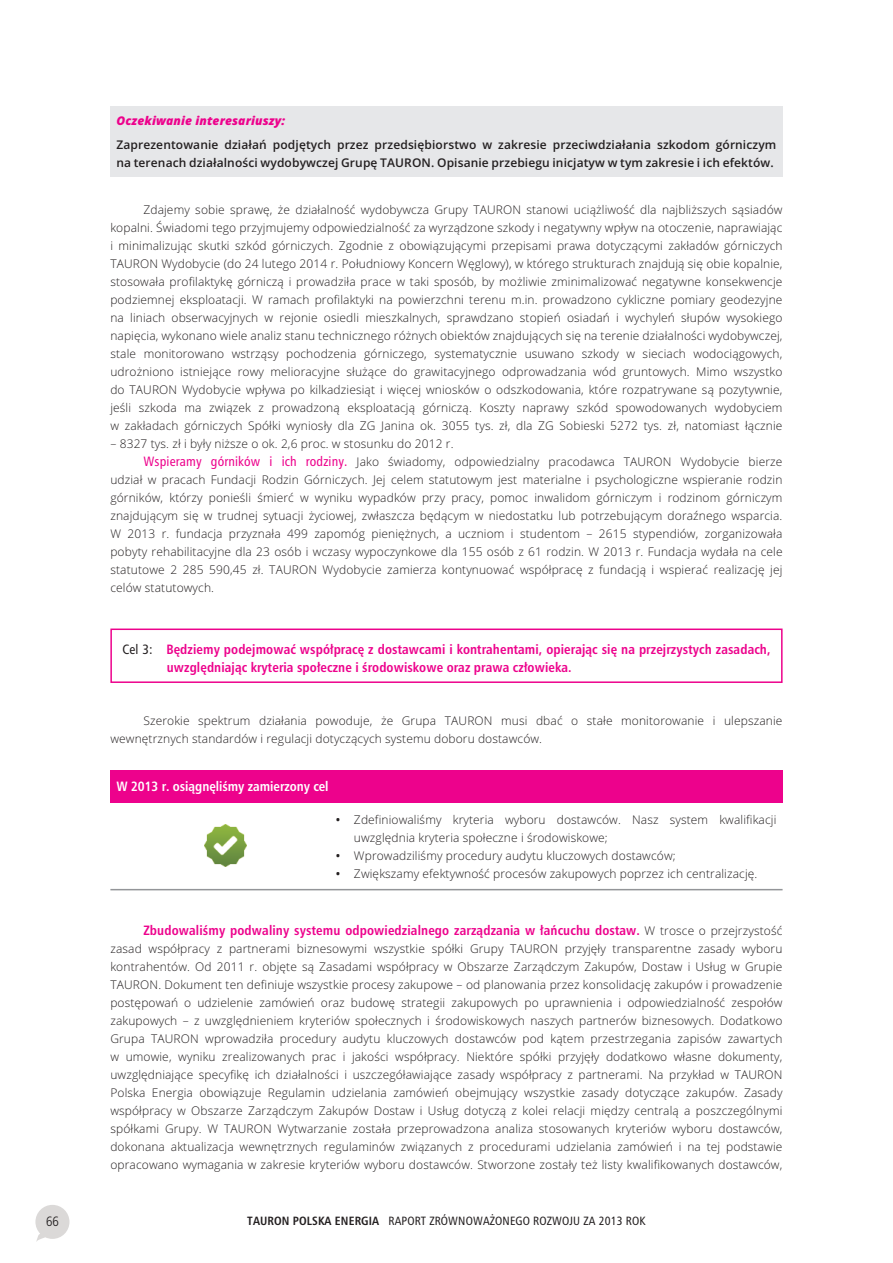
<style>
.page{position:relative;width:893px;height:1263px;background:#fff}
.page>*{position:absolute;margin:0;border:0;box-sizing:border-box;transform-origin:0 0}
.t1{font:700 13.5px/18.1px "Humnst 777 Cn EU";letter-spacing:.01em;color:#ed028c}
.t2{font:700 13.5px "Humnst 777 Cn EU";letter-spacing:-.005em;color:#fff}
.t3{font:300 13.5px "Frutiger LT Com 47 Light Cn";color:#231f20}
.t4{font:300 12px/18px "Open Sans";letter-spacing:.01em;color:#231f20;text-align:justify}
.t5{font:600 12px/18.1px "Open Sans";letter-spacing:.01em;color:#231f20}
.t6{font:12px "Humnst 777 Cn EU";letter-spacing:.01em;color:#231f20}
.t7{font:italic 800 12px "Open Sans";letter-spacing:.01em;color:#ed028c}
.s1{font-family:"Humnst 777 Cn EU";font-weight:400;font-size:13.5px;color:#ed028c}
.s2{font-weight:400;color:#231f20}
.s3{font-weight:600}
.s4{font-family:"Open Sans";font-weight:300;font-size:12px;color:#231f20}
.s5{font-weight:700}
</style>
<div class="page">
<svg style="left:35px;top:1205px;width:34px;height:37px"></svg>
<div style="left:110px;top:107px;width:672px;height:70px;background:#e6e7e9"></div>
<div style="left:110px;top:629px;width:672px;height:54px;border:2px solid #ed028c"></div>
<div style="left:110px;top:770px;width:672px;height:33px;background:#ed028c"></div>
<hr style="left:110px;top:889px;width:672px;height:1px;background:#939598">
<img style="left:205px;top:825px;width:41px;height:42px">
<p class="t7" style="left:116px;top:114px;width:170px">Oczekiwanie interesariuszy:</p>
<p class="t5" style="left:116px;top:136px;width:661px">Zaprezentowanie dzia³añ podjêtych przez przedsiêbiorstwo w zakresie przeciwdzia³ania szkodom górniczym na terenach dzia³alnoœci wydobywczej Grupê TAURON. Opisanie przebiegu inicjatyw w tym zakresie i ich efektów.</p>
<p class="t4" style="left:110px;top:202px;width:673px;text-indent:33px">Zdajemy sobie sprawê, ¿e dzia³alnoœæ wydobywcza Grupy TAURON stanowi uci¹¿liwoœæ dla najbli¿szych s¹siadów kopalni. Œwiadomi tego przyjmujemy odpowiedzialnoœæ za wyrz¹dzone szkody i negatywny wp³yw na otoczenie, naprawiaj¹c i minimalizuj¹c skutki szkód górniczych. Zgodnie z obowi¹zuj¹cymi przepisami prawa dotycz¹cymi zak³adów górniczych TAURON Wydobycie (do 24 lutego 2014 r. Po³udniowy Koncern Wêglowy), w którego strukturach znajduj¹ siê obie kopalnie, stosowa³a profilaktykê górnicz¹ i prowadzi³a prace w taki sposób, by mo¿liwie zminimalizowaæ negatywne konsekwencje podziemnej eksploatacji. W ramach profilaktyki na powierzchni terenu m.in. prowadzono cykliczne pomiary geodezyjne na liniach obserwacyjnych w rejonie osiedli mieszkalnych, sprawdzano stopieñ osiadañ i wychyleñ s³upów wysokiego napiêcia, wykonano wiele analiz stanu technicznego ró¿nych obiektów znajduj¹cych siê na terenie dzia³alnoœci wydobywczej, stale monitorowano wstrz¹sy pochodzenia górniczego, systematycznie usuwano szkody w sieciach wodoci¹gowych, udro¿niono istniej¹ce rowy melioracyjne s³u¿¹ce do grawitacyjnego odprowadzania wód gruntowych. Mimo wszystko do TAURON Wydobycie wp³ywa po kilkadziesi¹t i wiêcej wniosków o odszkodowania, które rozpatrywane s¹ pozytywnie, jeœli szkoda ma zwi¹zek z prowadzon¹ eksploatacj¹ górnicz¹. Koszty naprawy szkód spowodowanych wydobyciem w zak³adach górniczych Spó³ki wynios³y dla ZG Janina ok. 3055 tys. z³, dla ZG Sobieski 5272 tys. z³, natomiast ³¹cznie</p>
<p class="t4" style="left:110px;top:436px;width:344px">– 8327 tys. z³ i by³y ni¿sze o ok. 2,6 proc. w stosunku do 2012 r.</p>
<p class="t4" style="left:143px;top:454px;width:640px"><span class="s1">Wspieramy górników i ich rodziny.</span> Jako œwiadomy, odpowiedzialny pracodawca TAURON Wydobycie bierze</p>
<p class="t4" style="left:110px;top:472px;width:673px">udzia³ w pracach Fundacji Rodzin Górniczych. Jej celem statutowym jest materialne i psychologiczne wspieranie rodzin</p>
<p class="t4" style="left:110px;top:490px;width:673px">górników, którzy ponieœli œmieræ w wyniku wypadków przy pracy, pomoc inwalidom górniczym i rodzinom górniczym</p>
<p class="t4" style="left:110px;top:508px;width:673px">znajduj¹cym siê w trudnej sytuacji ¿yciowej, zw³aszcza bêd¹cym w niedostatku lub potrzebuj¹cym doraŸnego wsparcia.</p>
<p class="t4" style="left:110px;top:526px;width:673px">W 2013 r. fundacja przyzna³a 499 zapomóg pieniê¿nych, a uczniom i studentom – 2615 stypendiów, zorganizowa³a</p>
<p class="t4" style="left:110px;top:544px;width:673px">pobyty rehabilitacyjne dla 23 osób i wczasy wypoczynkowe dla 155 osób z 61 rodzin. W 2013 r. Fundacja wyda³a na cele</p>
<p class="t4" style="left:110px;top:562px;width:673px">statutowe 2 285 590,45 z³. TAURON Wydobycie zamierza kontynuowaæ wspó³pracê z fundacj¹ i wspieraæ realizacjê jej</p>
<p class="t4" style="left:110px;top:580px;width:105px">celów statutowych.</p>
<p class="t1" style="left:167px;top:642px;width:605px;text-indent:-44px"><span class="s2">Cel 3:</span> Bêdziemy podejmowaæ wspó³pracê z dostawcami i kontrahentami, opieraj¹c siê na przejrzystych zasadach, uwzglêdniaj¹c kryteria spo³eczne i œrodowiskowe oraz prawa cz³owieka.</p>
<p class="t4" style="left:110px;top:713px;width:673px;text-indent:33px">Szerokie spektrum dzia³ania powoduje, ¿e Grupa TAURON musi dbaæ o sta³e monitorowanie i ulepszanie wewnêtrznych standardów i regulacji dotycz¹cych systemu doboru dostawców.</p>
<p class="t2" style="left:116px;top:781px;width:214px">W 2013 r. osi¹gnêliœmy zamierzony cel</p>
<p class="t4" style="left:354px;top:812px;width:424px;text-indent:-18px"><span class="s3">•</span> Zdefiniowaliœmy kryteria wyboru dostawców. Nasz system kwalifikacji uwzglêdnia kryteria spo³eczne i œrodowiskowe;</p>
<p class="t4" style="left:336px;top:848px;width:341px"><span class="s3">•</span> Wprowadziliœmy procedury audytu kluczowych dostawców;</p>
<p class="t4" style="left:336px;top:866px;width:423px"><span class="s3">•</span> Zwiêkszamy efektywnoœæ procesów zakupowych poprzez ich centralizacjê.</p>
<p class="t1" style="left:143px;top:923px;width:640px">Zbudowaliœmy podwaliny systemu odpowiedzialnego zarz¹dzania w ³añcuchu dostaw. <span class="s4">W trosce o przejrzystoœæ</span></p>
<p class="t4" style="left:110px;top:941px;width:673px">zasad wspó³pracy z partnerami biznesowymi wszystkie spó³ki Grupy TAURON przyjê³y transparentne zasady wyboru kontrahentów. Od 2011 r. objête s¹ Zasadami wspó³pracy w Obszarze Zarz¹dczym Zakupów, Dostaw i Us³ug w Grupie TAURON. Dokument ten definiuje wszystkie procesy zakupowe – od planowania przez konsolidacjê zakupów i prowadzenie postêpowañ o udzielenie zamówieñ oraz budowê strategii zakupowych po uprawnienia i odpowiedzialnoœæ zespo³ów zakupowych – z uwzglêdnieniem kryteriów spo³ecznych i œrodowiskowych naszych partnerów biznesowych. Dodatkowo Grupa TAURON wprowadzi³a procedury audytu kluczowych dostawców pod k¹tem przestrzegania zapisów zawartych w umowie, wyniku zrealizowanych prac i jakoœci wspó³pracy. Niektóre spó³ki przyjê³y dodatkowo w³asne dokumenty, uwzglêdniaj¹ce specyfikê ich dzia³alnoœci i uszczegó³awiaj¹ce zasady wspó³pracy z partnerami. Na przyk³ad w TAURON Polska Energia obowi¹zuje Regulamin udzielania zamówieñ obejmuj¹cy wszystkie zasady dotycz¹ce zakupów. Zasady wspó³pracy w Obszarze Zarz¹dczym Zakupów Dostaw i Us³ug dotycz¹ z kolei relacji miêdzy central¹ a poszczególnymi spó³kami Grupy. W TAURON Wytwarzanie zosta³a przeprowadzona analiza stosowanych kryteriów wyboru dostawców, dokonana aktualizacja wewnêtrznych regulaminów zwi¹zanych z procedurami udzielania zamówieñ i na tej podstawie opracowano wymagania w zakresie kryteriów wyboru dostawców. Stworzone zosta³y te¿ listy kwalifikowanych dostawców,</p>
<p class="t3" style="left:46px;top:1213px;width:14px">66</p>
<p class="t6" style="left:247px;top:1216px;width:399px"><span class="s5">TAURON POLSKA ENERGIA</span> RAPORT ZRÓWNOWA¯ONEGO ROZWOJU ZA 2013 ROK</p>
</div>
